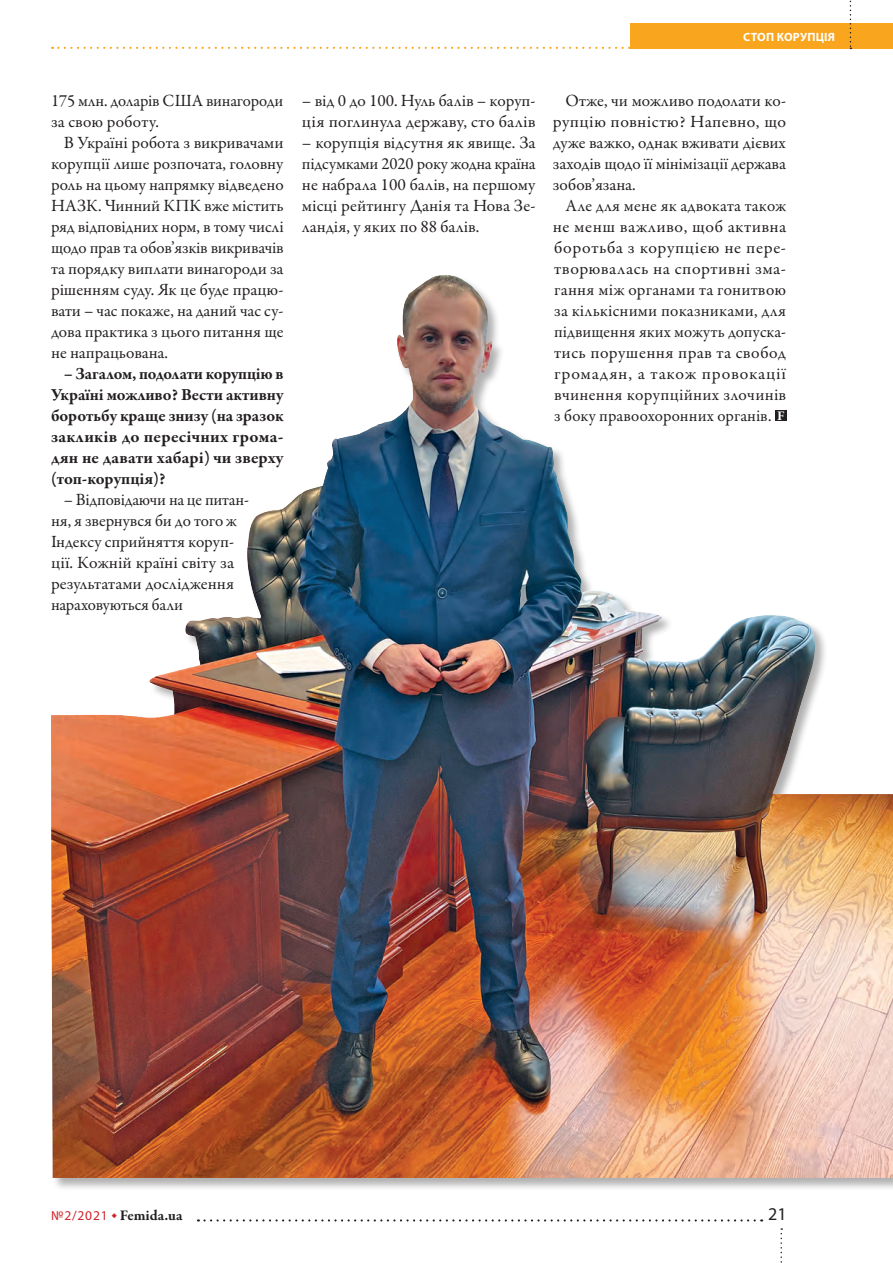
<style>
.page{position:relative;width:893px;height:1263px;background:#fff}
.page>*{position:absolute;margin:0;border:0;box-sizing:border-box;transform-origin:0 0}
.t1{font:18px "Myriad Pro";color:#231f20}
.Bodi_text{font:17.25px/21px "Garamond Premr Pro";color:#231f20;text-align:justify}
.Vopros{font:700 17.25px/21px "Garamond Premr Pro";letter-spacing:.01em;color:#231f20;text-align:justify}
.t2{font:700 15px "Garamond Premr Pro";letter-spacing:-.01em;color:#231f20}
.t3{font:700 13.5px "Garamond Premr Pro";color:#fff}
.t4{font:700 12px "Myriad Pro";letter-spacing:.02em;color:#fff}
.s1{font-family:"Myriad Pro";font-weight:400;font-size:13.5px;color:#d1232a}
</style>
<div class="page">
<svg style="left:198px;top:1219px;width:557px;height:2px"></svg>
<svg style="left:780px;top:1228px;width:2px;height:35px"></svg>
<div style="left:630px;top:23px;width:263px;height:26px;background:#f9a51e"></div>
<svg style="left:850px;top:0;width:1px;height:49px"></svg>
<svg style="left:52px;top:47px;width:571px;height:2px"></svg>
<img style="left:51px;top:275px;width:842px;height:903px">
<p class="t4" style="left:743px;top:29px;width:93px">СТОП КОРУПЦІЯ</p>
<p class="Bodi_text" style="left:51px;top:91px;width:234px">175 млн. доларів США винагороди за свою роботу.</p>
<p class="Bodi_text" style="left:51px;top:133px;width:234px;text-indent:13px">В Україні робота з викривачами корупції лише розпочата, головну роль на цьому напрямку відведено НАЗК. Чинний КПК вже містить ряд відповідних норм, в тому числі щодо прав та обов’язків викривачів та порядку виплати винагороди за рішенням суду. Як це буде працю&shy;вати – час покаже, на даний час су&shy;дова практика з цього питання ще не напрацьована.</p>
<p class="Vopros" style="left:51px;top:363px;width:234px;text-indent:13px">– Загалом, подолати корупцію в Україні можливо? Вести активну боротьбу краще знизу (на зразок закликів до пересічних грома&shy;дян не давати хабарі) чи зверху (топ-корупція)?</p>
<p class="Bodi_text" style="left:51px;top:490px;width:199px;text-align:left;text-indent:13px">– Відповідаючи на це питан&shy;ня, я звернувся би до того ж<br>Індексу сприйняття коруп&shy;ції. Кожній країні світу за результатами дослідження нараховуються бали</p>
<p class="Bodi_text" style="left:302px;top:91px;width:235px">– від 0 до 100. Нуль балів – коруп&shy;ція поглинула державу, сто балів</p>
<p class="Bodi_text" style="left:302px;top:133px;width:235px">– корупція відсутня як явище. За підсумками 2020 року жодна країна не набрала 100 балів, на першому місці рейтингу Данія та Нова Зе&shy;ландія, у яких по 88 балів.</p>
<p class="Bodi_text" style="left:553px;top:91px;width:235px;text-indent:13px">Отже, чи можливо подолати ко&shy;рупцію повністю? Напевно, що дуже важко, однак вживати дієвих заходів щодо її мінімізації держава зобов’язана.</p>
<p class="Bodi_text" style="left:553px;top:196px;width:235px;text-indent:13px">Але для мене як адвоката також не менш важливо, щоб активна боротьба з корупцією не пере&shy;творювалась на спортивні зма&shy;гання між органами та гонитвою за кількісними показниками, для підвищення яких можуть допуска&shy;тись порушення прав та свобод громадян, а також провокації вчинення корупційних злочинів з боку правоохоронних органів.</p>
<p class="t3" style="left:777px;top:408px;width:9px">F</p>
<p class="t2" style="left:51px;top:1206px;width:133px"><span class="s1">№2/2021</span> Femida.ua</p>
<p class="t1" style="left:768px;top:1203px;width:20px">21</p>
</div>
